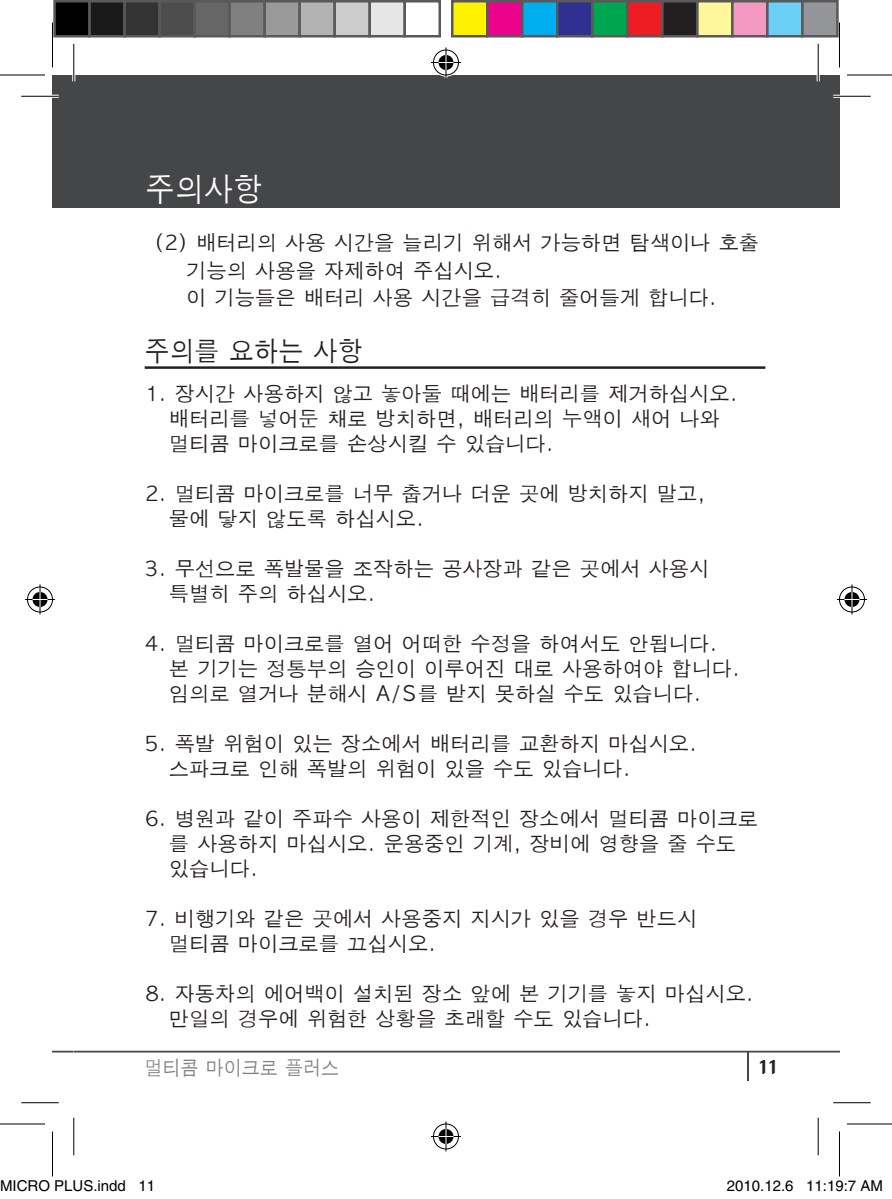
<style>
.page{position:relative;width:892px;height:1199px;background:#fff}
.page>*{position:absolute;margin:0;border:0;box-sizing:border-box;transform-origin:0 0}
.t1{font:32.5px "Apple Gothic";color:#fff;scale:.9 1}
.t2{font:27.5px "Apple Gothic";color:#231f20;scale:.9 1}
.t3{font:20.25px/25px "Apple Gothic";color:#231f20}
.t4{font:20px "Apple Gothic";color:#808285;scale:.9 1}
.t5{font:20px "Myriad Pro";color:#231f20}
.t6{font:15px "Helvetica";color:#000}
</style>
<div class="page">
<div style="left:52px;top:75px;width:22px;height:132px;background:#454647"></div>
<svg style="left:52px;top:1051px;width:22px;height:1px"></svg>
<hr style="left:74px;top:1051px;width:765px;height:1px;background:#454647">
<hr style="left:747px;top:1051px;width:2px;height:29px;background:#454647">
<div style="left:74px;top:75px;width:765px;height:132px;background:#454647"></div>
<hr style="left:145px;top:366px;width:620px;height:3px;background:#231f20">
<hr style="left:21px;top:95px;width:38px;height:3px;background:#fff">
<hr style="left:833px;top:95px;width:37px;height:3px;background:#fff">
<hr style="left:72px;top:44px;width:3px;height:37px;background:#fff">
<hr style="left:816px;top:44px;width:3px;height:37px;background:#fff">
<hr style="left:21px;top:96px;width:38px;height:1px;background:#000">
<hr style="left:833px;top:96px;width:37px;height:1px;background:#000">
<hr style="left:21px;top:1102px;width:38px;height:1px;background:#000">
<hr style="left:833px;top:1102px;width:37px;height:1px;background:#000">
<hr style="left:73px;top:44px;width:1px;height:37px;background:#000">
<hr style="left:73px;top:1118px;width:1px;height:37px;background:#000">
<hr style="left:817px;top:44px;width:1px;height:37px;background:#000">
<hr style="left:817px;top:1118px;width:1px;height:37px;background:#000">
<svg style="left:0;top:74px;width:45px;height:1px"></svg>
<svg style="left:847px;top:74px;width:45px;height:1px"></svg>
<hr style="left:0;top:75px;width:45px;height:1px;background:#000">
<hr style="left:847px;top:75px;width:45px;height:1px;background:#000">
<hr style="left:0;top:1123px;width:45px;height:1px;background:#000">
<hr style="left:847px;top:1123px;width:45px;height:1px;background:#000">
<hr style="left:52px;top:22px;width:1px;height:45px;background:#000">
<hr style="left:52px;top:1131px;width:1px;height:45px;background:#000">
<hr style="left:839px;top:22px;width:1px;height:45px;background:#000">
<hr style="left:839px;top:1131px;width:1px;height:45px;background:#000">
<div style="left:432px;top:48px;width:28px;height:29px;border:3px solid #fff;border-radius:50%"></div>
<hr style="left:431px;top:61px;width:30px;height:3px;background:#fff">
<hr style="left:444px;top:48px;width:3px;height:30px;background:#fff">
<div style="left:437px;top:53px;width:18px;height:19px;border:3px solid #fff;border-radius:50%"></div>
<div style="left:433px;top:50px;width:26px;height:25px;border:1px solid #000;border-radius:50%"></div>
<hr style="left:431px;top:62px;width:30px;height:1px;background:#000">
<hr style="left:445px;top:48px;width:1px;height:30px;background:#000">
<svg style="left:438px;top:55px;width:15px;height:15px"></svg>
<div style="left:432px;top:1122px;width:28px;height:28px;border:3px solid #fff;border-radius:50%"></div>
<hr style="left:431px;top:1135px;width:30px;height:3px;background:#fff">
<hr style="left:444px;top:1121px;width:3px;height:30px;background:#fff">
<div style="left:437px;top:1127px;width:18px;height:18px;border:3px solid #fff;border-radius:50%"></div>
<div style="left:433px;top:1123px;width:26px;height:26px;border:1px solid #000;border-radius:50%"></div>
<hr style="left:431px;top:1136px;width:30px;height:1px;background:#000">
<hr style="left:445px;top:1121px;width:1px;height:30px;background:#000">
<svg style="left:438px;top:1129px;width:15px;height:15px"></svg>
<div style="left:26px;top:585px;width:28px;height:28px;border:3px solid #fff;border-radius:50%"></div>
<hr style="left:25px;top:598px;width:30px;height:3px;background:#fff">
<svg style="left:38px;top:584px;width:4px;height:30px"></svg>
<div style="left:31px;top:590px;width:18px;height:18px;border:3px solid #fff;border-radius:50%"></div>
<div style="left:27px;top:587px;width:26px;height:25px;border:1px solid #000;border-radius:50%"></div>
<hr style="left:25px;top:599px;width:30px;height:1px;background:#000">
<hr style="left:40px;top:584px;width:1px;height:30px;background:#000">
<svg style="left:33px;top:592px;width:15px;height:15px"></svg>
<div style="left:838px;top:585px;width:28px;height:28px;border:3px solid #fff;border-radius:50%"></div>
<hr style="left:837px;top:598px;width:30px;height:3px;background:#fff">
<hr style="left:850px;top:584px;width:3px;height:30px;background:#fff">
<div style="left:843px;top:590px;width:18px;height:18px;border:3px solid #fff;border-radius:50%"></div>
<div style="left:839px;top:587px;width:25px;height:25px;border:1px solid #000;border-radius:50%"></div>
<hr style="left:837px;top:599px;width:30px;height:1px;background:#000">
<hr style="left:851px;top:584px;width:1px;height:30px;background:#000">
<svg style="left:844px;top:592px;width:15px;height:15px"></svg>
<div style="left:55px;top:1px;width:35px;height:35px;background:#000"></div>
<div style="left:53px;top:0;width:38px;height:38px;border:2px solid #595959"></div>
<div style="left:90px;top:1px;width:35px;height:35px;background:#1a1a1a"></div>
<div style="left:88px;top:0;width:38px;height:38px;border:2px solid #595959"></div>
<div style="left:125px;top:1px;width:35px;height:35px;background:#333"></div>
<div style="left:123px;top:0;width:38px;height:38px;border:2px solid #595959"></div>
<div style="left:160px;top:1px;width:35px;height:35px;background:#4d4d4d"></div>
<div style="left:158px;top:0;width:38px;height:38px;border:2px solid #595959"></div>
<div style="left:195px;top:1px;width:35px;height:35px;background:#666"></div>
<div style="left:193px;top:0;width:38px;height:38px;border:2px solid #595959"></div>
<div style="left:230px;top:1px;width:35px;height:35px;background:#808080"></div>
<div style="left:228px;top:0;width:38px;height:38px;border:2px solid #595959"></div>
<div style="left:265px;top:1px;width:35px;height:35px;background:#999"></div>
<div style="left:263px;top:0;width:38px;height:38px;border:2px solid #595959"></div>
<div style="left:300px;top:1px;width:35px;height:35px;background:#b3b3b3"></div>
<div style="left:298px;top:0;width:38px;height:38px;border:2px solid #595959"></div>
<div style="left:335px;top:1px;width:35px;height:35px;background:#ccc"></div>
<div style="left:333px;top:0;width:38px;height:38px;border:2px solid #595959"></div>
<div style="left:370px;top:1px;width:35px;height:35px;background:#e6e6e6"></div>
<div style="left:368px;top:0;width:38px;height:38px;border:2px solid #595959"></div>
<div style="left:403px;top:0;width:38px;height:38px;border:2px solid #595959"></div>
<div style="left:452px;top:1px;width:35px;height:35px;background:#fff101"></div>
<div style="left:451px;top:0;width:37px;height:38px;border:2px solid #595959"></div>
<div style="left:487px;top:1px;width:35px;height:35px;background:#ed028c"></div>
<div style="left:486px;top:0;width:37px;height:38px;border:2px solid #595959"></div>
<div style="left:522px;top:1px;width:35px;height:35px;background:#00aeef"></div>
<div style="left:521px;top:0;width:37px;height:38px;border:2px solid #595959"></div>
<div style="left:557px;top:1px;width:35px;height:35px;background:#2e3092"></div>
<div style="left:556px;top:0;width:37px;height:38px;border:2px solid #595959"></div>
<div style="left:592px;top:1px;width:35px;height:35px;background:#00a54f"></div>
<div style="left:591px;top:0;width:37px;height:38px;border:2px solid #595959"></div>
<div style="left:627px;top:1px;width:35px;height:35px;background:#ee1d23"></div>
<div style="left:626px;top:0;width:37px;height:38px;border:2px solid #595959"></div>
<div style="left:662px;top:1px;width:35px;height:35px;background:#231f20"></div>
<div style="left:661px;top:0;width:37px;height:38px;border:2px solid #595959"></div>
<div style="left:697px;top:1px;width:35px;height:35px;background:#fff79a"></div>
<div style="left:696px;top:0;width:37px;height:38px;border:2px solid #595959"></div>
<div style="left:732px;top:1px;width:35px;height:35px;background:#f499c2"></div>
<div style="left:731px;top:0;width:37px;height:38px;border:2px solid #595959"></div>
<div style="left:767px;top:1px;width:35px;height:35px;background:#6bcff6"></div>
<div style="left:766px;top:0;width:37px;height:38px;border:2px solid #595959"></div>
<div style="left:802px;top:1px;width:35px;height:35px;background:#939598"></div>
<div style="left:801px;top:0;width:37px;height:38px;border:2px solid #595959"></div>
<div style="left:736px;top:1181px;width:6px;height:10px;border:1px solid #fff;border-radius:50%"></div>
<div style="left:735px;top:1180px;width:8px;height:12px;border:1px solid #fff;border-radius:50%"></div>
<div style="left:753px;top:1181px;width:6px;height:10px;border:1px solid #fff;border-radius:50%"></div>
<div style="left:752px;top:1180px;width:8px;height:12px;border:1px solid #fff;border-radius:50%"></div>
<h1 class="t1" style="left:146px;top:172px;width:132px">주의사항</h1>
<p class="t3" style="left:186px;top:230px;width:574px;line-height:27.5px;text-indent:-32px">(2) 배터리의 사용 시간을 늘리기 위해서 가능하면 탐색이나 호출 기능의 사용을 자제하여 주십시오.<br>이 기능들은 배터리 사용 시간을 급격히 줄어들게 합니다.</p>
<h2 class="t2" style="left:145px;top:336px;width:244px">주의를 요하는 사항</h2>
<p class="t3" style="left:169px;top:381px;width:570px;text-indent:-24px">1. 장시간 사용하지 않고 놓아둘 때에는 배터리를 제거하십시오. 배터리를 넣어둔 채로 방치하면, 배터리의 누액이 새어 나와 멀티콤 마이크로를 손상시킬 수 있습니다.</p>
<p class="t3" style="left:169px;top:481px;width:538px;text-indent:-24px">2. 멀티콤 마이크로를 너무 춥거나 더운 곳에 방치하지 말고, 물에 닿지 않도록 하십시오.</p>
<p class="t3" style="left:169px;top:556px;width:542px;text-indent:-24px">3. 무선으로 폭발물을 조작하는 공사장과 같은 곳에서 사용시 특별히 주의 하십시오.</p>
<p class="t3" style="left:169px;top:631px;width:573px;text-indent:-24px">4. 멀티콤 마이크로를 열어 어떠한 수정을 하여서도 안됩니다. 본 기기는 정통부의 승인이 이루어진 대로 사용하여야 합니다. 임의로 열거나 분해시 A/S를 받지 못하실 수도 있습니다.</p>
<p class="t3" style="left:169px;top:731px;width:530px;text-indent:-24px">5. 폭발 위험이 있는 장소에서 배터리를 교환하지 마십시오. 스파크로 인해 폭발의 위험이 있을 수도 있습니다.</p>
<p class="t3" style="left:169px;top:806px;width:590px;text-indent:-24px">6. 병원과 같이 주파수 사용이 제한적인 장소에서 멀티콤 마이크로 를 사용하지 마십시오. 운용중인 기계, 장비에 영향을 줄 수도 있습니다.</p>
<p class="t3" style="left:169px;top:906px;width:530px;text-indent:-24px">7. 비행기와 같은 곳에서 사용중지 지시가 있을 경우 반드시 멀티콤 마이크로를 끄십시오.</p>
<p class="t3" style="left:169px;top:981px;width:586px;text-indent:-24px">8. 자동차의 에어백이 설치된 장소 앞에 본 기기를 놓지 마십시오. 만일의 경우에 위험한 상황을 초래할 수도 있습니다.</p>
<p class="t4" style="left:145px;top:1057px;width:218px">멀티콤 마이크로 플러스</p>
<p class="t5" style="left:757px;top:1054px;width:22px">11</p>
<p class="t6" style="left:0;top:1177px;width:157px">MICRO PLUS.indd 11</p>
<p class="t6" style="left:727px;top:1177px;width:157px">2010.12.6 11:19:7 AM</p>
</div>
